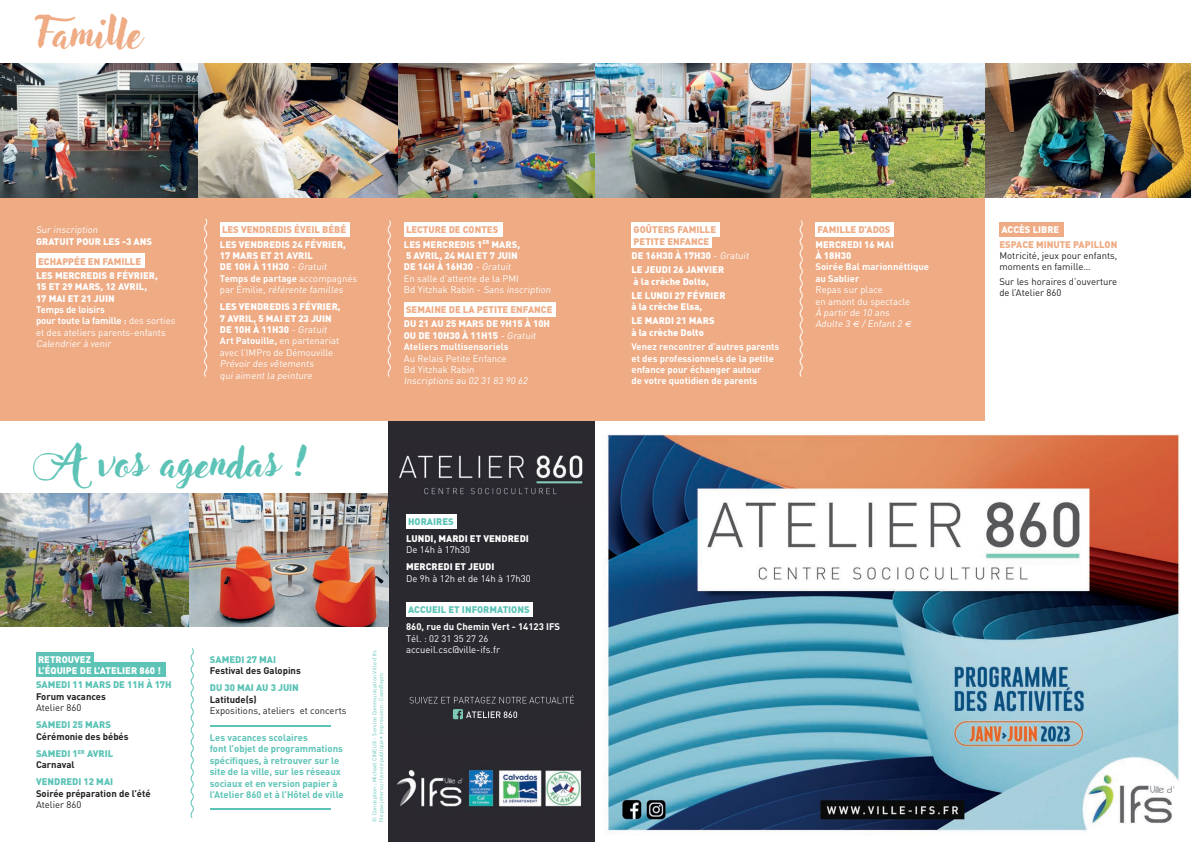
<style>
.page{position:relative;width:1191px;height:842px;background:#fff}
.page>*{position:absolute;margin:0;border:0;box-sizing:border-box;transform-origin:0 0}
.t1{font:42px "Adlery";color:#5cc3b6}
.t2{font:42px "Adlery";color:#eeab84}
.t3{font:9.5px/11.4px "DIN";color:#fff}
.t4{font:900 9.5px/11.4px "DIN";color:#fff}
.t5{font:700 9.5px/11.4px "DIN";color:#fff}
.t6{font:700 9.5px/11.4px "DIN";color:#5cc3b6}
.t7{font:9.5px/11.4px "DIN";color:#231f20}
.t8{font:900 9.5px/11.4px "DIN";color:#eeab84}
.t9{font:700 9.5px/17.1px "DIN";color:#231f20}
.t10{font:900 9.5px "DIN";color:#5cc3b6}
.t11{font:5.5px/6.6px "DIN";letter-spacing:.025em;color:#5cc3b6}
.s1{font-weight:700}
.s2{font-weight:400}
.s3{font-weight:900}
.s4{color:#eeab84}
.s5{font-weight:900;color:#5cc3b6}
.s6{font-family:"Apple Chancery"}
</style>
<div class="page">
<div style="left:388px;top:421px;width:207px;height:421px;background:#2a292f"></div>
<div style="left:36px;top:652px;width:58px;height:14px;background:#5cc3b6"></div>
<div style="left:36px;top:663px;width:130px;height:14px;background:#5cc3b6"></div>
<hr style="left:210px;top:726px;width:120px;height:1px;background:#5cc3b6">
<hr style="left:210px;top:808px;width:120px;height:1px;background:#5cc3b6">
<img style="left:0;top:493px;width:190px;height:133px">
<img style="left:190px;top:493px;width:198px;height:133px">
<img style="left:397px;top:770px;width:185px;height:37px">
<img style="left:399px;top:455px;width:184px;height:40px">
<div style="left:406px;top:515px;width:51px;height:14px;background:#fff"></div>
<div style="left:406px;top:603px;width:126px;height:14px;background:#fff"></div>
<svg style="left:190px;top:648px;width:4px;height:170px"></svg>
<img style="left:409px;top:695px;width:165px;height:25px">
<img style="left:604px;top:434px;width:576px;height:399px">
<div style="left:0;top:186px;width:595px;height:235px;background:#eeab84"></div>
<div style="left:595px;top:186px;width:389px;height:235px;background:#eeab84"></div>
<img style="left:0;top:64px;width:1191px;height:133px">
<div style="left:36px;top:254px;width:108px;height:14px;background:#fff"></div>
<div style="left:220px;top:223px;width:130px;height:14px;background:#fff"></div>
<div style="left:404px;top:223px;width:99px;height:14px;background:#fff"></div>
<div style="left:404px;top:303px;width:152px;height:14px;background:#fff"></div>
<div style="left:631px;top:223px;width:88px;height:14px;background:#fff"></div>
<div style="left:815px;top:223px;width:79px;height:14px;background:#fff"></div>
<div style="left:631px;top:234px;width:80px;height:14px;background:#fff"></div>
<div style="left:999px;top:223px;width:65px;height:14px;background:#eeab84"></div>
<svg style="left:204px;top:218px;width:4px;height:159px"></svg>
<svg style="left:387px;top:220px;width:4px;height:157px"></svg>
<svg style="left:799px;top:220px;width:4px;height:157px"></svg>
<h1 class="t2" style="left:36px;top:8px;width:108px">Famille</h1>
<p class="t3" style="left:36px;top:224px;width:65px">Sur inscription</p>
<p class="t4" style="left:36px;top:235px;width:118px">GRATUIT POUR LES -3 ANS</p>
<p class="t8" style="left:38px;top:255px;width:105px">ECHAPPÉE EN FAMILLE</p>
<p class="t4" style="left:36px;top:269px;width:123px">LES MERCREDIS 8 FÉVRIER,<br>15 ET 29 MARS, 12 AVRIL,<br>17 MAI ET 21 JUIN</p>
<p class="t3" style="left:36px;top:304px;width:141px"><span class="s1">Temps de loisirs<br>pour toute la famille :</span> des sorties et des ateliers parents-enfants<br>Calendrier à venir</p>
<p class="t8" style="left:222px;top:224px;width:126px">LES VENDREDIS ÉVEIL BÉBÉ</p>
<p class="t4" style="left:220px;top:238px;width:139px">LES VENDREDIS 24 FÉVRIER,<br>17 MARS ET 21 AVRIL<br>DE 10H À 11H30 <span class="s2">- Gratuit<br></span><span class="s1">Temps de partage</span> <span class="s2">accompagnés p a r É m i l i e , référente familles</span></p>
<p class="t3" style="left:220px;top:301px;width:122px"><span class="s3">LES VENDREDIS 3 FÉVRIER,<br>7 AVRIL, 5 MAI ET 23 JUIN<br>DE 10H À 11H30</span> - Gratuit<br><span class="s1">Art Patouille,</span> en partenariat avec l’IMPro de Démouville<br>Prévoir des vêtements<br>qui aiment la peinture</p>
<p class="t4" style="left:404px;top:222px;width:118px;line-height:14.2px"><span class="s4">LECTURE DE CONTES<br></span>LES MERCREDIS 1<sup>ER</sup> MARS,</p>
<p class="t3" style="left:404px;top:250px;width:150px"><span class="s3">5 AVRIL, 24 MAI ET 7 JUIN<br>DE 14H À 16H30</span> - Gratuit<br>En salle d’attente de la PMI<br>B d Yi tz h a k Ra b i n - Sans inscription</p>
<p class="t8" style="left:406px;top:303px;width:148px">SEMAINE DE LA PETITE ENFANCE</p>
<p class="t4" style="left:404px;top:318px;width:148px">DU 21 AU 25 MARS DE 9H15 À 10H<br>OU DE 10H30 À 11H15 <span class="s2">- Gratuit<br></span><span class="s1">Ateliers multisensoriels</span></p>
<p class="t3" style="left:404px;top:352px;width:127px">Au Relais Petite Enfance<br>Bd Yitzhak Rabin<br>Inscriptions au 02 31 83 90 62</p>
<h1 class="t1" style="left:36px;top:437px;width:274px">A vos agendas !</h1>
<p class="t4" style="left:38px;top:653px;width:124px">RETROUVEZ<br>L’ÉQUIPE DE L’ATELIER 860 !</p>
<p class="t10" style="left:36px;top:679px;width:137px">SAMEDI 11 MARS DE 11H À 17H</p>
<p class="t9" style="left:36px;top:687px;width:71px">Forum vacances</p>
<p class="t7" style="left:36px;top:702px;width:47px">Atelier 860</p>
<p class="t10" style="left:36px;top:718px;width:76px">SAMEDI 25 MARS</p>
<p class="t9" style="left:36px;top:727px;width:94px">Cérémonie des bébés<br><span class="s5">SAMEDI 1</span><sup>ER</sup> <span class="s5">AVRIL</span></p>
<p class="t9" style="left:36px;top:756px;width:40px">Carnaval</p>
<p class="t10" style="left:36px;top:775px;width:79px">VENDREDI 12 MAI</p>
<p class="t9" style="left:36px;top:784px;width:116px">Soirée préparation de l’été</p>
<p class="t7" style="left:36px;top:799px;width:47px">Atelier 860</p>
<p class="t10" style="left:210px;top:653px;width:68px">SAMEDI 27 MAI</p>
<p class="t9" style="left:210px;top:662px;width:92px">Festival des Galopins</p>
<p class="t10" style="left:210px;top:681px;width:91px">DU 30 MAI AU 3 JUIN</p>
<p class="t9" style="left:210px;top:690px;width:48px">Latitude(s)</p>
<p class="t7" style="left:210px;top:705px;width:138px">Expositions, ateliers et concerts</p>
<p class="t6" style="left:210px;top:731px;width:135px">Les vacances scolaires<br>font l’objet de programmations spécifiques, à retrouver sur le site de la ville, sur les réseaux sociaux et en version papier à l’Atelier 860 et à l’Hôtel de ville</p>
<p class="t11" style="left:371px;top:821px;width:173px;rotate:-90deg">© Conception : Michaël CINEUX - Service Communication Ville d’Ifs<br>Ne pas jeter sur la voie publique • Impression : CaenRepro</p>
<p class="t10" style="left:408px;top:515px;width:47px">HORAIRES</p>
<p class="t4" style="left:406px;top:532px;width:124px">LUNDI, MARDI ET VENDREDI</p>
<p class="t3" style="left:406px;top:544px;width:65px">De 14h à 17h30</p>
<p class="t4" style="left:406px;top:561px;width:90px">MERCREDI ET JEUDI</p>
<p class="t3" style="left:406px;top:572px;width:126px">De 9h à 12h et de 14h à 17h30</p>
<p class="t10" style="left:408px;top:603px;width:123px">ACCUEIL ET INFORMATIONS</p>
<p class="t5" style="left:406px;top:621px;width:156px">860, rue du Chemin Vert - 14123 IFS</p>
<p class="t3" style="left:406px;top:632px;width:95px">Tél. : 02 31 35 27 26 accueil.csc@ville-ifs.fr</p>
<p class="t8" style="left:633px;top:224px;width:84px">GOÛTERS FAMILLE<br>PETITE ENFANCE</p>
<p class="t4" style="left:631px;top:248px;width:120px;line-height:14.2px">DE 16H30 À 17H30 <span class="s2">- Gratuit<br></span>LE JEUDI 26 JANVIER</p>
<p class="t4" style="left:631px;top:274px;width:96px;line-height:14.2px">à la crèche Dolto,<br>LE LUNDI 27 FÉVRIER</p>
<p class="t4" style="left:631px;top:299px;width:85px;line-height:14.2px">à la crèche Elsa,<br>LE MARDI 21 MARS</p>
<p class="t4" style="left:631px;top:326px;width:74px">à la crèche Dolto</p>
<p class="t5" style="left:631px;top:341px;width:149px">Venez rencontrer d’autres parents et des professionnels de la petite enfance pour échanger autour<br>de votre quotidien de parents</p>
<p class="t8" style="left:817px;top:224px;width:74px">FAMILLE D’ADOS</p>
<p class="t4" style="left:815px;top:238px;width:80px">MERCREDI 16 MAI<br>À 18H30</p>
<p class="t5" style="left:815px;top:261px;width:115px">Soirée Bal marionnéttique au Sablier</p>
<p class="t3" style="left:815px;top:284px;width:100px">Repas sur place<br>en amont du spectacle<br>À partir de 10 ans<br>Adulte 3 <span class="s6">€</span> / Enfant 2 <span class="s6">€</span></p>
<p class="t4" style="left:1001px;top:224px;width:59px">ACCÈS LIBRE</p>
<p class="t8" style="left:999px;top:238px;width:119px">ESPACE MINUTE PAPILLON</p>
<p class="t7" style="left:999px;top:250px;width:119px">Motricité, jeux pour enfants, moments en famille…</p>
<p class="t7" style="left:999px;top:275px;width:119px">Sur les horaires d’ouverture de l’Atelier 860</p>
</div>
